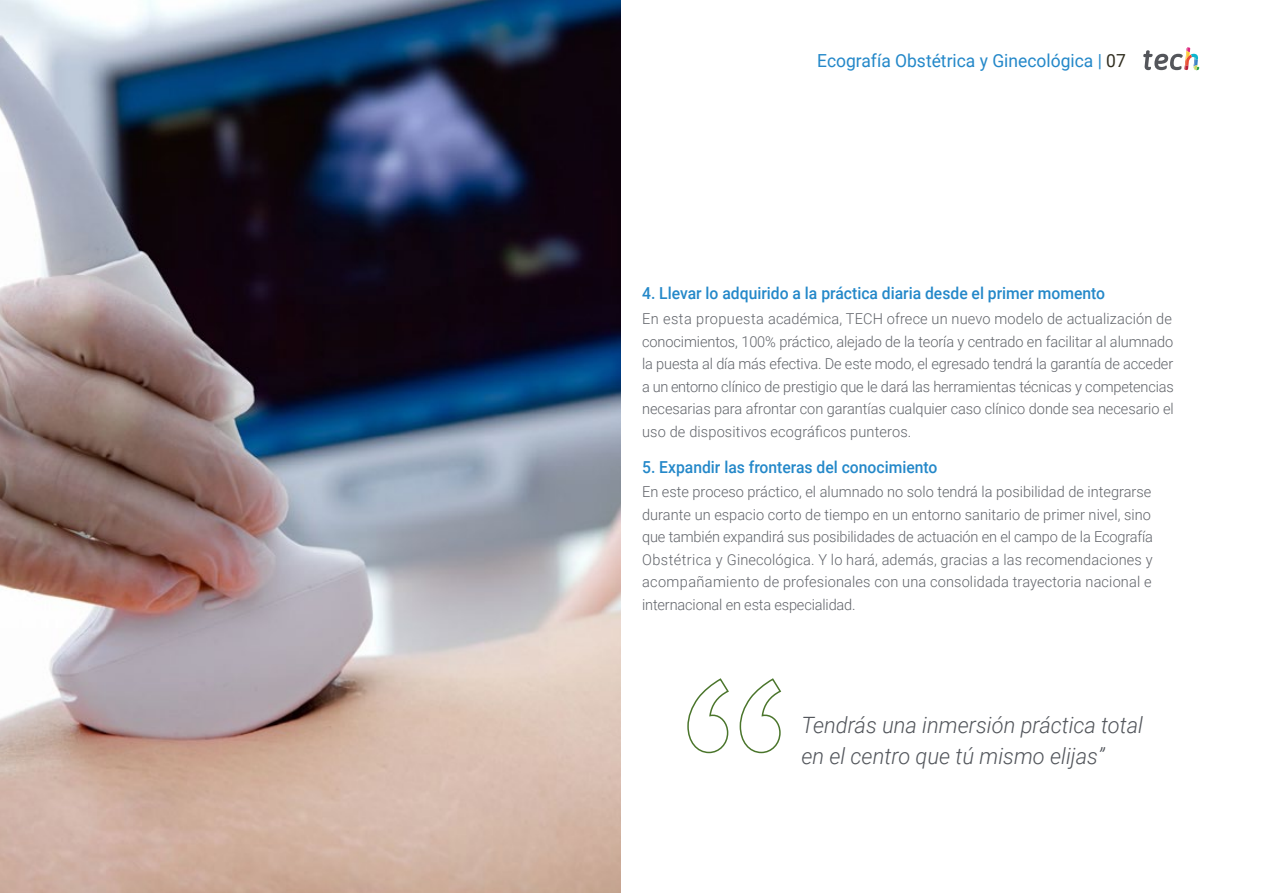
<style>
.page{position:relative;width:1263px;height:893px;background:#fff}
.page>*{position:absolute;margin:0;border:0;box-sizing:border-box;transform-origin:0 0}
.t1{font:italic 300 22.5px/31.5px "Roboto";color:#52555b}
.t2{font:18px "Roboto";color:#2488c9}
.t3{font:500 16.5px "Roboto";color:#2488c9;scale:.95 1}
.t4{font:300 15px/22.5px "Roboto";letter-spacing:-.005em;color:#61646a}
.s1{color:#312e20}
</style>
<div class="page">
<svg style="left:1143px;top:47px;width:56px;height:24px"></svg>
<img style="left:0;top:0;width:621px;height:893px">
<svg style="left:687px;top:678px;width:95px;height:76px"></svg>
<p class="t2" style="left:817px;top:48px;width:310px">Ecografía Obstétrica y Ginecológica | <span class="s1">07</span></p>
<p class="t3" style="left:642px;top:282px;width:489px">4. Llevar lo adquirido a la práctica diaria desde el primer momento</p>
<p class="t4" style="left:642px;top:307px;width:533px">En esta propuesta académica, TECH ofrece un nuevo modelo de actualización de conocimientos, 100% práctico, alejado de la teoría y centrado en facilitar al alumnado la puesta al día más efectiva. De este modo, el egresado tendrá la garantía de acceder a un entorno clínico de prestigio que le dará las herramientas técnicas y competencias necesarias para afrontar con garantías cualquier caso clínico donde sea necesario el uso de dispositivos ecográficos punteros.</p>
<p class="t3" style="left:642px;top:455px;width:312px">5. Expandir las fronteras del conocimiento</p>
<p class="t4" style="left:642px;top:480px;width:512px">En este proceso práctico, el alumnado no solo tendrá la posibilidad de integrarse durante un espacio corto de tiempo en un entorno sanitario de primer nivel, sino que también expandirá sus posibilidades de actuación en el campo de la Ecografía Obstétrica y Ginecológica. Y lo hará, además, gracias a las recomendaciones y acompañamiento de profesionales con una consolidada trayectoria nacional e internacional en esta especialidad.</p>
<h1 class="t1" style="left:801px;top:708px;width:343px">Tendrás una inmersión práctica total en el centro que tú mismo elijas”</h1>
</div>
